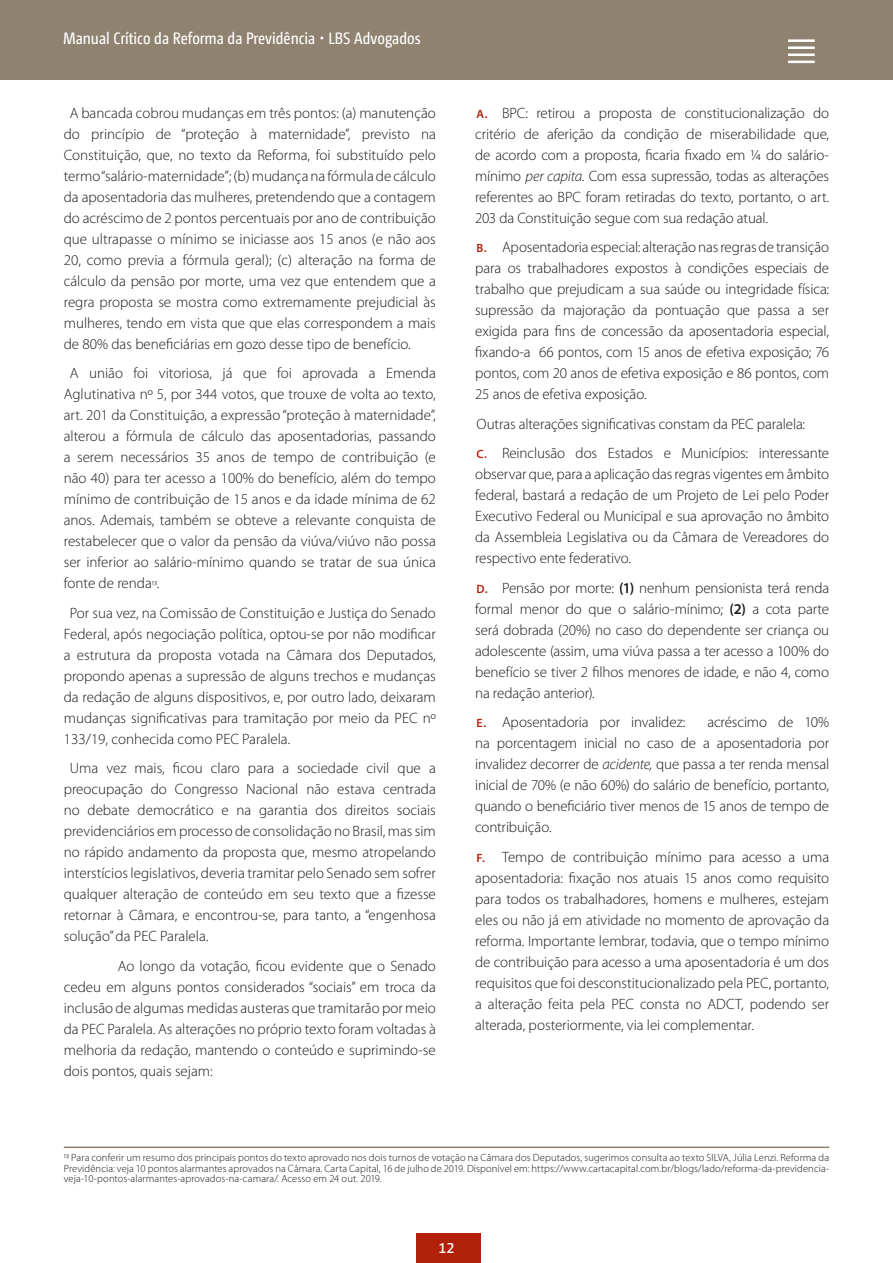
<style>
.page{position:relative;width:893px;height:1263px;background:#fff}
.page>*{position:absolute;margin:0;border:0;box-sizing:border-box;transform-origin:0 0}
.t1{font:18px "Camingo Dos Pro Cd";color:#fff}
.t2{font:16.5px "Camingo Dos Pro Cd";color:#fff}
.t3{font:300 15px/21px "Myriad Pro";letter-spacing:-.005em;color:#1a1a1a;text-align:justify}
.t4{font:300 10.5px/10.5px "Myriad Pro";letter-spacing:.01em;color:#1a1a1a;text-align:justify}
.s1{font-size:10.5px}
.s2{font-weight:600;font-size:12px;color:#b12009}
.s3{font-style:italic}
.s4{font-weight:600}
</style>
<div class="page">
<div style="left:0;top:0;width:893px;height:80px;background:#908270"></div>
<div style="left:416px;top:1233px;width:64px;height:30px;background:#b12009"></div>
<div style="left:788px;top:39px;width:27px;height:3px;border:2px solid #fff"></div>
<div style="left:788px;top:46px;width:27px;height:3px;border:2px solid #fff"></div>
<div style="left:788px;top:54px;width:27px;height:2px;border:2px solid #fff"></div>
<div style="left:788px;top:61px;width:27px;height:2px;border:2px solid #fff"></div>
<hr style="left:64px;top:1146px;width:765px;height:2px;background:#908270">
<p class="t2" style="left:63px;top:29px;width:359px">Manual Crítico da Reforma da Previdência • LBS Advogados</p>
<p class="t3" style="left:64px;top:102px;width:374px;text-indent:6px">A bancada cobrou mudanças em três pontos: (a) manutenção do princípio de “proteção à maternidade”, previsto na Constituição, que, no texto da Reforma, foi substituído pelo termo “salário-maternidade”; (b) mudança na fórmula de cálculo da aposentadoria das mulheres, pretendendo que a contagem do acréscimo de 2 pontos percentuais por ano de contribuição que ultrapasse o mínimo se iniciasse aos 15 anos (e não aos 20, como previa a fórmula geral); (c) alteração na forma de cálculo da pensão por morte, uma vez que entendem que a regra proposta se mostra como extremamente prejudicial às mulheres, tendo em vista que que elas correspondem a mais de 80% das beneficiárias em gozo desse tipo de benefício.</p>
<p class="t3" style="left:64px;top:363px;width:374px;text-indent:6px">A união foi vitoriosa, já que foi aprovada a Emenda Aglutinativa nº 5, por 344 votos, que trouxe de volta ao texto, art. 201 da Constituição, a expressão “proteção à maternidade”, alterou a fórmula de cálculo das aposentadorias, passando a serem necessários 35 anos de tempo de contribuição (e não 40) para ter acesso a 100% do benefício, além do tempo mínimo de contribuição de 15 anos e da idade mínima de 62 anos. Ademais, também se obteve a relevante conquista de restabelecer que o valor da pensão da viúva/viúvo não possa ser inferior ao salário-mínimo quando se tratar de sua única fonte de renda<span class="s1">13</span>.</p>
<p class="t3" style="left:64px;top:602px;width:374px;text-indent:6px">Por sua vez, na Comissão de Constituição e Justiça do Senado Federal, após negociação política, optou-se por não modificar a estrutura da proposta votada na Câmara dos Deputados, propondo apenas a supressão de alguns trechos e mudanças da redação de alguns dispositivos, e, por outro lado, deixaram mudanças significativas para tramitação por meio da PEC nº 133/19, conhecida como PEC Paralela.</p>
<p class="t3" style="left:64px;top:758px;width:374px;text-indent:6px">Uma vez mais, ficou claro para a sociedade civil que a preocupação do Congresso Nacional não estava centrada no debate democrático e na garantia dos direitos sociais previdenciários em processo de consolidação no Brasil, mas sim no rápido andamento da proposta que, mesmo atropelando interstícios legislativos, deveria tramitar pelo Senado sem sofrer qualquer alteração de conteúdo em seu texto que a fizesse retornar à Câmara, e encontrou-se, para tanto, a “engenhosa solução” da PEC Paralela.</p>
<p class="t3" style="left:64px;top:955px;width:374px;text-indent:54px">Ao longo da votação, ficou evidente que o Senado cedeu em alguns pontos considerados “sociais” em troca da inclusão de algumas medidas austeras que tramitarão por meio da PEC Paralela. As alterações no próprio texto foram voltadas à melhoria da redação, mantendo o conteúdo e suprimindo-se dois pontos, quais sejam:</p>
<p class="t3" style="left:475px;top:102px;width:356px"><span class="s2">A.</span> BPC: retirou a proposta de constitucionalização do critério de aferição da condição de miserabilidade que, de acordo com a proposta, ficaria fixado em ¼ do salário&shy;mínimo <span class="s3">per capita</span>. Com essa supressão, todas as alterações referentes ao BPC foram retiradas do texto, portanto, o art.<br>203 da Constituição segue com sua redação atual.</p>
<p class="t3" style="left:475px;top:237px;width:356px"><span class="s2">B.</span> Aposentadoria especial: alteração nas regras de transição para os trabalhadores expostos à condições especiais de trabalho que prejudicam a sua saúde ou integridade física: supressão da majoração da pontuação que passa a ser exigida para fins de concessão da aposentadoria especial, fixando-a 66 pontos, com 15 anos de efetiva exposição; 76 pontos, com 20 anos de efetiva exposição e 86 pontos, com 25 anos de efetiva exposição.</p>
<p class="t3" style="left:477px;top:409px;width:354px;line-height:29.5px">Outras alterações significativas constam da PEC paralela:<br><span class="s2">C.</span> Reinclusão dos Estados e Municípios: interessante</p>
<p class="t3" style="left:475px;top:464px;width:356px">observar que, para a aplicação das regras vigentes em âmbito federal, bastará a redação de um Projeto de Lei pelo Poder Executivo Federal ou Municipal e sua aprovação no âmbito da Assembleia Legislativa ou da Câmara de Vereadores do respectivo ente federativo.</p>
<p class="t3" style="left:475px;top:577px;width:356px"><span class="s2">D.</span> Pensão por morte: <span class="s4">(1)</span> nenhum pensionista terá renda formal menor do que o salário-mínimo; <span class="s4">(2)</span> a cota parte será dobrada (20%) no caso do dependente ser criança ou adolescente (assim, uma viúva passa a ter acesso a 100% do benefício se tiver 2 filhos menores de idade, e não 4, como na redação anterior).</p>
<p class="t3" style="left:477px;top:712px;width:210px"><span class="s2">E .</span> Aposentadoria por invalidez:</p>
<p class="t3" style="left:475px;top:712px;width:356px;text-indent:232px">acréscimo de 10% na porcentagem inicial no caso de a aposentadoria por invalidez decorrer de <span class="s3">acidente,</span> que passa a ter renda mensal inicial de 70% (e não 60%) do salário de benefício, portanto, quando o beneficiário tiver menos de 15 anos de tempo de contribuição.</p>
<p class="t3" style="left:475px;top:846px;width:356px"><span class="s2">F.</span> Tempo de contribuição mínimo para acesso a uma aposentadoria: fixação nos atuais 15 anos como requisito para todos os trabalhadores, homens e mulheres, estejam eles ou não já em atividade no momento de aprovação da reforma. Importante lembrar, todavia, que o tempo mínimo de contribuição para acesso a uma aposentadoria é um dos requisitos que foi desconstitucionalizado pela PEC, portanto, a alteração feita pela PEC consta no ADCT, podendo ser alterada, posteriormente, via lei complementar.</p>
<p class="t4" style="left:64px;top:1153px;width:767px">13 Para conferir um resumo dos principais pontos do texto aprovado nos dois turnos de votação na Câmara dos Deputados, sugerimos consulta ao texto SILVA, Júlia Lenzi. Reforma da Previdência: veja 10 pontos alarmantes aprovados na Câmara. Carta Capital, 16 de julho de 2019. Disponível em: https://www.cartacapital.com.br/blogs/lado/reforma-da-previdencia&shy;veja-10-pontos-alarmantes-aprovados-na-camara/. Acesso em 24 out. 2019.</p>
<p class="t1" style="left:438px;top:1236px;width:18px">12</p>
</div>
